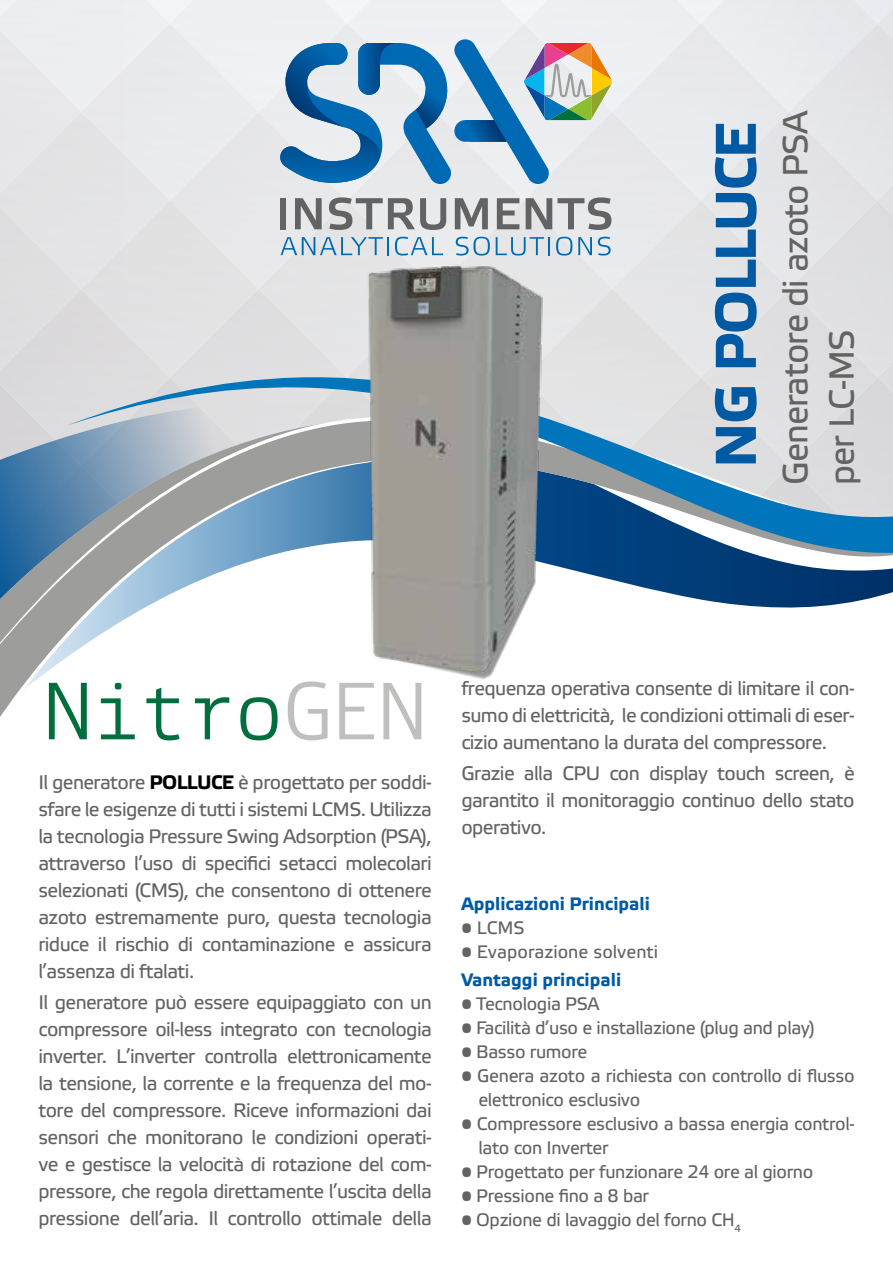
<style>
.page{position:relative;width:893px;height:1263px;background:#fff}
.page>*{position:absolute;margin:0;border:0;box-sizing:border-box;transform-origin:0 0}
.t1{font:81px "Elektra Mono Light Pro";letter-spacing:-.01em;color:#006e3d}
.t2{font:700 57.45px "Elektra Text Pro";letter-spacing:-.03em;color:#0059a3}
.t3{font:34.8px/46.5px "Elektra Text Pro";letter-spacing:-.03em;color:#646363}
.t4{font:19.5px/27px "Elektra Text Pro";letter-spacing:-.03em;color:#646363;text-align:justify}
.t5{font:18px/24px "Elektra Text Pro";letter-spacing:-.02em;color:#646363}
.t6{font:700 18px "Elektra Text Pro";color:#0059a3}
.t7{font:18px "Elektra Text Pro";color:#646363}
.s1{color:#bfbfbe}
.s2{font-weight:700;color:#000}
</style>
<div class="page">
<img style="left:170px;top:0;width:177px;height:375px">
<img style="left:347px;top:0;width:177px;height:256px">
<div style="left:128px;top:0;width:84px;height:23px;background:#eeeff2"></div>
<div style="left:305px;top:0;width:84px;height:23px;background:#eef0f2"></div>
<div style="left:789px;top:23px;width:104px;height:352px;background:#e2e3e6"></div>
<div style="left:481px;top:0;width:86px;height:23px;background:#eef0f3"></div>
<div style="left:658px;top:0;width:86px;height:23px;background:#eceef0"></div>
<svg style="left:0;top:415px;width:893px;height:193px"></svg>
<svg style="left:0;top:454px;width:333px;height:263px"></svg>
<svg style="left:67px;top:375px;width:826px;height:180px;background:#9db4c6"></svg>
<img style="left:333px;top:256px;width:231px;height:424px">
<div style="left:280px;top:198px;width:6px;height:31px;background:#646363"></div>
<svg style="left:295px;top:198px;width:27px;height:31px"></svg>
<svg style="left:329px;top:197px;width:117px;height:33px;background:#b0b0b1"></svg>
<svg style="left:455px;top:198px;width:33px;height:31px"></svg>
<svg style="left:497px;top:198px;width:22px;height:31px"></svg>
<svg style="left:526px;top:197px;width:85px;height:33px;background:#aeaeaf"></svg>
<svg style="left:281px;top:237px;width:108px;height:18px;background:#afc8da"></svg>
<svg style="left:395px;top:237px;width:48px;height:19px"></svg>
<svg style="left:456px;top:237px;width:34px;height:19px"></svg>
<svg style="left:496px;top:237px;width:54px;height:19px"></svg>
<svg style="left:556px;top:237px;width:16px;height:19px"></svg>
<svg style="left:578px;top:237px;width:14px;height:18px"></svg>
<svg style="left:598px;top:237px;width:13px;height:19px"></svg>
<svg style="left:279px;top:38px;width:334px;height:146px;background:#98b7ce"></svg>
<h2 class="t2" style="left:704px;top:468px;width:347px;rotate:-90deg">NG POLLUCE</h2>
<h3 class="t3" style="left:773px;top:485px;width:376px;rotate:-90deg">Generatore di azoto PSA per LC-MS</h3>
<h1 class="t1" style="left:44px;top:668px;width:385px">Nitro<span class="s1">GEN</span></h1>
<p class="t4" style="left:38px;top:769px;width:395px">Il generatore <span class="s2">POLLUCE</span> è progettato per soddi&shy;sfare le esigenze di tutti i sistemi LCMS. Utilizza la tecnologia Pressure Swing Adsorption (PSA), attraverso l’uso di specifici setacci molecolari selezionati (CMS), che consentono di ottenere azoto estremamente puro, questa tecnologia riduce il rischio di contaminazione e assicura l’assenza di ftalati.</p>
<p class="t4" style="left:38px;top:989px;width:395px">Il generatore può essere equipaggiato con un compressore oil-less integrato con tecnologia inverter. L’inverter controlla elettronicamente la tensione, la corrente e la frequenza del mo&shy;tore del compressore. Riceve informazioni dai sensori che monitorano le condizioni operati&shy;ve e gestisce la velocità di rotazione del com&shy;pressore, che regola direttamente l’uscita della pressione dell’aria. Il controllo ottimale della</p>
<p class="t4" style="left:461px;top:675px;width:395px">frequenza operativa consente di limitare il con&shy;sumo di elettricità, le condizioni ottimali di eser&shy;cizio aumentano la durata del compressore.</p>
<p class="t4" style="left:461px;top:761px;width:395px">Grazie alla CPU con display touch screen, è garantito il monitoraggio continuo dello stato operativo.</p>
<p class="t6" style="left:461px;top:893px;width:190px">Applicazioni Principali</p>
<p class="t5" style="left:461px;top:916px;width:65px">• LCMS</p>
<p class="t7" style="left:461px;top:942px;width:198px">• Evaporazione solventi</p>
<p class="t6" style="left:461px;top:970px;width:161px">Vantaggi principali</p>
<p class="t5" style="left:461px;top:992px;width:140px">• Tecnologia PSA</p>
<p class="t5" style="left:461px;top:1016px;width:355px">• Facilità d’uso e installazione (plug and play)</p>
<p class="t5" style="left:461px;top:1040px;width:128px">• Basso rumore</p>
<p class="t5" style="left:478px;top:1064px;width:378px;text-indent:-17px">• Genera azoto a richiesta con controllo di flusso elettronico esclusivo</p>
<p class="t5" style="left:478px;top:1112px;width:378px;text-indent:-17px">• Compressore esclusivo a bassa energia control&shy;lato con Inverter</p>
<p class="t5" style="left:461px;top:1160px;width:353px">• Progettato per funzionare 24 ore al giorno</p>
<p class="t5" style="left:461px;top:1184px;width:189px">• Pressione fino a 8 bar</p>
<p class="t5" style="left:461px;top:1208px;width:281px">• Opzione di lavaggio del forno CH<sub>4</sub></p>
</div>
